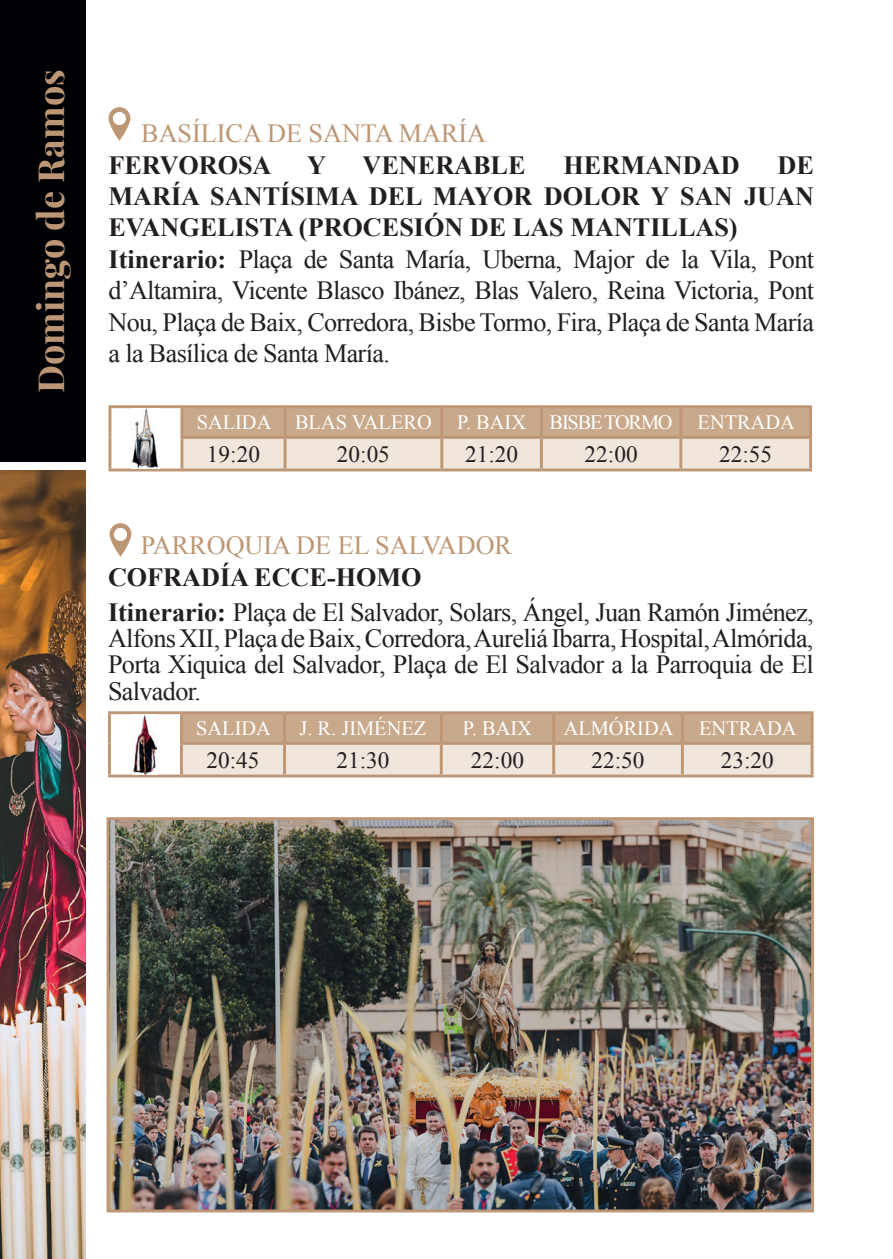
<style>
.page{position:relative;width:893px;height:1259px;background:#fff}
.page>*{position:absolute;margin:0;border:0;box-sizing:border-box;transform-origin:0 0}
.t1{font:700 36px "Playfair Display";color:#bd9775}
.t2{font:26.1px/31.5px "Times New Roman";letter-spacing:-.025em;color:#231f20}
.t3{font:26.1px "Times New Roman";color:#bd9775}
.t4{font:700 26.1px "Times New Roman";color:#231f20}
.t5{font:23.4px "Times New Roman";color:#231f20}
.t6{font:20.4px "Times New Roman";color:#fff}
.s1{font-weight:700}
</style>
<div class="page">
<div style="left:0;top:0;width:85px;height:462px;background:#000104"></div>
<img style="left:0;top:470px;width:85px;height:789px">
<svg style="left:183px;top:714px;width:628px;height:60px;background:#dcc7b4"></svg>
<hr style="left:181px;top:711px;width:104px;height:3px;background:#bd9775">
<hr style="left:180px;top:714px;width:3px;height:28px;background:#bd9775">
<hr style="left:285px;top:711px;width:156px;height:3px;background:#bd9775">
<hr style="left:283px;top:714px;width:3px;height:28px;background:#bd9775">
<hr style="left:441px;top:711px;width:113px;height:3px;background:#bd9775">
<hr style="left:440px;top:714px;width:3px;height:28px;background:#bd9775">
<hr style="left:554px;top:711px;width:128px;height:3px;background:#bd9775">
<hr style="left:552px;top:714px;width:3px;height:28px;background:#bd9775">
<hr style="left:682px;top:711px;width:131px;height:3px;background:#bd9775">
<hr style="left:681px;top:714px;width:3px;height:28px;background:#bd9775">
<hr style="left:811px;top:714px;width:2px;height:28px;background:#bd9775">
<hr style="left:180px;top:742px;width:105px;height:3px;background:#bd9775">
<hr style="left:180px;top:745px;width:3px;height:29px;background:#bd9775">
<hr style="left:285px;top:742px;width:156px;height:3px;background:#bd9775">
<hr style="left:283px;top:745px;width:3px;height:29px;background:#bd9775">
<hr style="left:441px;top:742px;width:113px;height:3px;background:#bd9775">
<hr style="left:440px;top:745px;width:3px;height:29px;background:#bd9775">
<hr style="left:554px;top:742px;width:128px;height:3px;background:#bd9775">
<hr style="left:552px;top:745px;width:3px;height:29px;background:#bd9775">
<hr style="left:682px;top:742px;width:131px;height:3px;background:#bd9775">
<hr style="left:681px;top:745px;width:3px;height:29px;background:#bd9775">
<hr style="left:811px;top:745px;width:2px;height:29px;background:#bd9775">
<hr style="left:181px;top:774px;width:104px;height:3px;background:#bd9775">
<hr style="left:285px;top:774px;width:156px;height:3px;background:#bd9775">
<hr style="left:441px;top:774px;width:113px;height:3px;background:#bd9775">
<hr style="left:554px;top:774px;width:128px;height:3px;background:#bd9775">
<hr style="left:682px;top:774px;width:131px;height:3px;background:#bd9775">
<hr style="left:108px;top:711px;width:73px;height:3px;background:#bd9775">
<hr style="left:108px;top:714px;width:3px;height:29px;background:#bd9775">
<hr style="left:108px;top:743px;width:3px;height:31px;background:#bd9775">
<hr style="left:108px;top:774px;width:73px;height:3px;background:#bd9775">
<svg style="left:110px;top:523px;width:21px;height:33px"></svg>
<img style="left:133px;top:714px;width:23px;height:60px">
<img style="left:111px;top:821px;width:699px;height:387px">
<div style="left:107px;top:817px;width:707px;height:395px;border:3px solid #bd9775"></div>
<svg style="left:183px;top:408px;width:626px;height:60px;background:#dcc7b3"></svg>
<hr style="left:182px;top:405px;width:103px;height:3px;background:#bd9775">
<hr style="left:180px;top:408px;width:3px;height:28px;background:#bd9775">
<hr style="left:285px;top:405px;width:157px;height:3px;background:#bd9775">
<hr style="left:284px;top:408px;width:2px;height:28px;background:#bd9775">
<hr style="left:442px;top:405px;width:99px;height:3px;background:#bd9775">
<hr style="left:440px;top:408px;width:3px;height:28px;background:#bd9775">
<hr style="left:541px;top:405px;width:140px;height:3px;background:#bd9775">
<hr style="left:540px;top:408px;width:3px;height:28px;background:#bd9775">
<hr style="left:681px;top:405px;width:131px;height:3px;background:#bd9775">
<hr style="left:679px;top:408px;width:3px;height:28px;background:#bd9775">
<hr style="left:809px;top:408px;width:3px;height:28px;background:#bd9775">
<hr style="left:180px;top:436px;width:105px;height:3px;background:#bd9775">
<hr style="left:180px;top:439px;width:3px;height:29px;background:#bd9775">
<hr style="left:285px;top:436px;width:157px;height:3px;background:#bd9775">
<hr style="left:284px;top:439px;width:2px;height:29px;background:#bd9775">
<hr style="left:442px;top:436px;width:99px;height:3px;background:#bd9775">
<hr style="left:440px;top:439px;width:3px;height:29px;background:#bd9775">
<hr style="left:541px;top:436px;width:140px;height:3px;background:#bd9775">
<hr style="left:540px;top:439px;width:3px;height:29px;background:#bd9775">
<hr style="left:681px;top:436px;width:131px;height:3px;background:#bd9775">
<hr style="left:679px;top:439px;width:3px;height:29px;background:#bd9775">
<hr style="left:809px;top:439px;width:3px;height:29px;background:#bd9775">
<hr style="left:182px;top:468px;width:103px;height:3px;background:#bd9775">
<hr style="left:285px;top:468px;width:157px;height:3px;background:#bd9775">
<hr style="left:442px;top:468px;width:99px;height:3px;background:#bd9775">
<hr style="left:541px;top:468px;width:140px;height:3px;background:#bd9775">
<hr style="left:681px;top:468px;width:131px;height:3px;background:#bd9775">
<hr style="left:109px;top:405px;width:73px;height:3px;background:#bd9775">
<hr style="left:109px;top:408px;width:2px;height:29px;background:#bd9775">
<hr style="left:109px;top:437px;width:2px;height:31px;background:#bd9775">
<hr style="left:109px;top:468px;width:73px;height:3px;background:#bd9775">
<img style="left:132px;top:408px;width:26px;height:60px">
<svg style="left:109px;top:107px;width:21px;height:34px"></svg>
<h1 class="t1" style="left:22px;top:393px;width:325px;rotate:-90deg">Domingo de Ramos</h1>
<p class="t3" style="left:141px;top:116px;width:346px">BASÍLICA DE SANTA MARÍA</p>
<p class="t4" style="left:109px;top:147px;width:164px">FERVOROSA</p>
<p class="t4" style="left:307px;top:147px;width:20px">Y</p>
<p class="t4" style="left:363px;top:147px;width:164px">VENERABLE</p>
<p class="t4" style="left:564px;top:147px;width:178px">HERMANDAD</p>
<p class="t2" style="left:109px;top:149px;width:707px;text-indent:669px"><span class="s1">DE MARÍA SANTÍSIMA DEL MAYOR DOLOR Y SAN JUAN EVANGELISTA (PROCESIÓN DE LAS MANTILLAS)<br>Itinerario:</span> Plaça de Santa María, Uberna, Major de la Vila, Pont d’Altamira, Vicente Blasco Ibánez, Blas Valero, Reina Victoria, Pont Nou, Plaça de Baix, Corredora, Bisbe Tormo, Fira, Plaça de Santa María a la Basílica de Santa María.</p>
<p class="t6" style="left:197px;top:408px;width:600px">SALIDA BLAS VALERO P. BAIX BISBE TORMO ENTRADA</p>
<p class="t5" style="left:207px;top:438px;width:55px">19:20</p>
<p class="t5" style="left:337px;top:438px;width:55px">20:05</p>
<p class="t5" style="left:465px;top:438px;width:55px">21:20</p>
<p class="t5" style="left:585px;top:438px;width:55px">22:00</p>
<p class="t5" style="left:719px;top:438px;width:55px">22:55</p>
<p class="t3" style="left:141px;top:528px;width:373px">PARROQUIA DE EL SALVADOR</p>
<p class="t2" style="left:108px;top:559px;width:707px;line-height:34.8px"><span class="s1">COFRADÍA ECCE-HOMO<br>Itinerario:</span> Plaça de El Salvador, Solars, Ángel, Juan Ramón Jiménez,</p>
<p class="t2" style="left:108px;top:625px;width:707px;line-height:26.1px;text-align:justify">Alfons XII, Plaça de Baix, Corredora, Aureliá Ibarra, Hospital, Almórida, Porta Xiquica del Salvador, Plaça de El Salvador a la Parroquia de El Salvador.</p>
<p class="t6" style="left:196px;top:714px;width:76px">SALIDA</p>
<p class="t6" style="left:300px;top:714px;width:128px">J. R. JIMÉNEZ</p>
<p class="t6" style="left:463px;top:714px;width:71px">P. BAIX</p>
<p class="t6" style="left:564px;top:714px;width:111px">ALMÓRIDA</p>
<p class="t6" style="left:699px;top:714px;width:99px">ENTRADA</p>
<p class="t5" style="left:206px;top:744px;width:55px">20:45</p>
<p class="t5" style="left:336px;top:744px;width:55px">21:30</p>
<p class="t5" style="left:471px;top:744px;width:55px">22:00</p>
<p class="t5" style="left:591px;top:744px;width:55px">22:50</p>
<p class="t5" style="left:721px;top:744px;width:55px">23:20</p>
</div>
